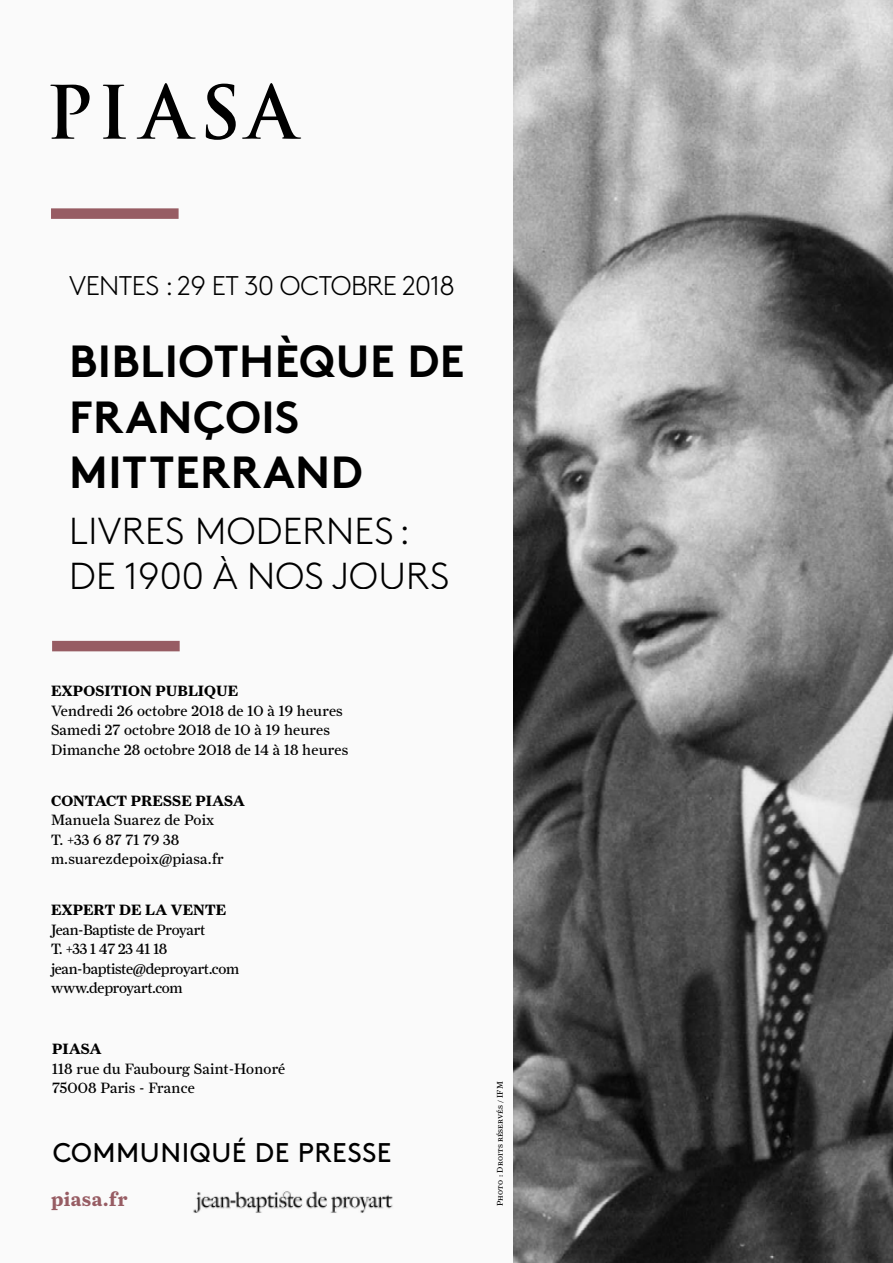
<style>
.page{position:relative;width:893px;height:1263px;background:#fff}
.page>*{position:absolute;margin:0;border:0;box-sizing:border-box;transform-origin:0 0}
.t1{font:700 45px/55.5px "Brown Pro";letter-spacing:.01em;color:#000}
.t2{font:300 37.5px/45px "Brown Pro";letter-spacing:.01em;color:#000}
.t3{font:300 27px "Brown Pro";letter-spacing:-.02em;color:#000}
.t4{font:27px "Brown Pro";letter-spacing:.02em;color:#000}
.t5{font:19.5px "Farnham Text Bold LF";letter-spacing:.02em;color:#975c63}
.t6{font:15px/19.5px "Farnham Display";letter-spacing:.01em;color:#000}
.t7{font:15px/19.5px "Farnham Display";letter-spacing:-.02em;color:#000}
.t8{font:700 15px "Farnham Display";letter-spacing:.01em;color:#000}
.Index{font:8.25px "Farnham Text Regular SC";letter-spacing:.015em;color:#000}
</style>
<div class="page">
<div style="left:0;top:0;width:513px;height:1263px;background:#fafafa"></div>
<img style="left:513px;top:0;width:380px;height:1263px">
<svg style="left:50px;top:85px;width:40px;height:54px"></svg>
<svg style="left:103px;top:83px;width:199px;height:57px"></svg>
<img style="left:193px;top:1191px;width:200px;height:22px">
<div style="left:51px;top:208px;width:128px;height:11px;background:#975c63"></div>
<div style="left:52px;top:641px;width:128px;height:10px;background:#975c63"></div>
<h3 class="t3" style="left:69px;top:265px;width:387px">VENTES : 29 ET 30 OCTOBRE 2018</h3>
<h1 class="t1" style="left:69px;top:329px;width:397px">BIBLIOTHÈQUE DE<br>FRANÇOIS<br>MITTERRAND</h1>
<h2 class="t2" style="left:69px;top:505px;width:382px">LIVRES MODERNES :<br>DE 1900 À NOS JOURS</h2>
<p class="t8" style="left:51px;top:682px;width:189px">EXPOSITION PUBLIQUE</p>
<p class="t6" style="left:51px;top:701px;width:299px">Vendredi 26 octobre 2018 de 10 à 19 heures<br>Samedi 27 octobre 2018 de 10 à 19 heures<br>Dimanche 28 octobre 2018 de 14 à 18 heures</p>
<p class="t8" style="left:51px;top:791px;width:195px">CONTACT PRESSE PIASA</p>
<p class="t6" style="left:51px;top:810px;width:174px">Manuela Suarez de Poix<br>T. +33 6 87 71 79 38 m.suarezdepoix@piasa.fr</p>
<p class="t8" style="left:51px;top:901px;width:176px">EXPERT DE LA VENTE</p>
<p class="t7" style="left:51px;top:920px;width:190px">Jean-Baptiste de Proyart<br>T. +33 1 47 23 41 18 jean-baptiste@deproyart.com www.deproyart.com</p>
<p class="t8" style="left:52px;top:1040px;width:51px">PIASA</p>
<p class="t6" style="left:52px;top:1058px;width:235px">118 rue du Faubourg Saint-Honoré<br>75008 Paris - France</p>
<h3 class="t4" style="left:52px;top:1132px;width:341px">COMMUNIQUÉ DE PRESSE</h3>
<p class="t5" style="left:51px;top:1187px;width:78px">piasa.fr</p>
<p class="Index" style="left:495px;top:1206px;width:126px;rotate:-90deg">Photo : Droits réservés / IFM</p>
</div>
